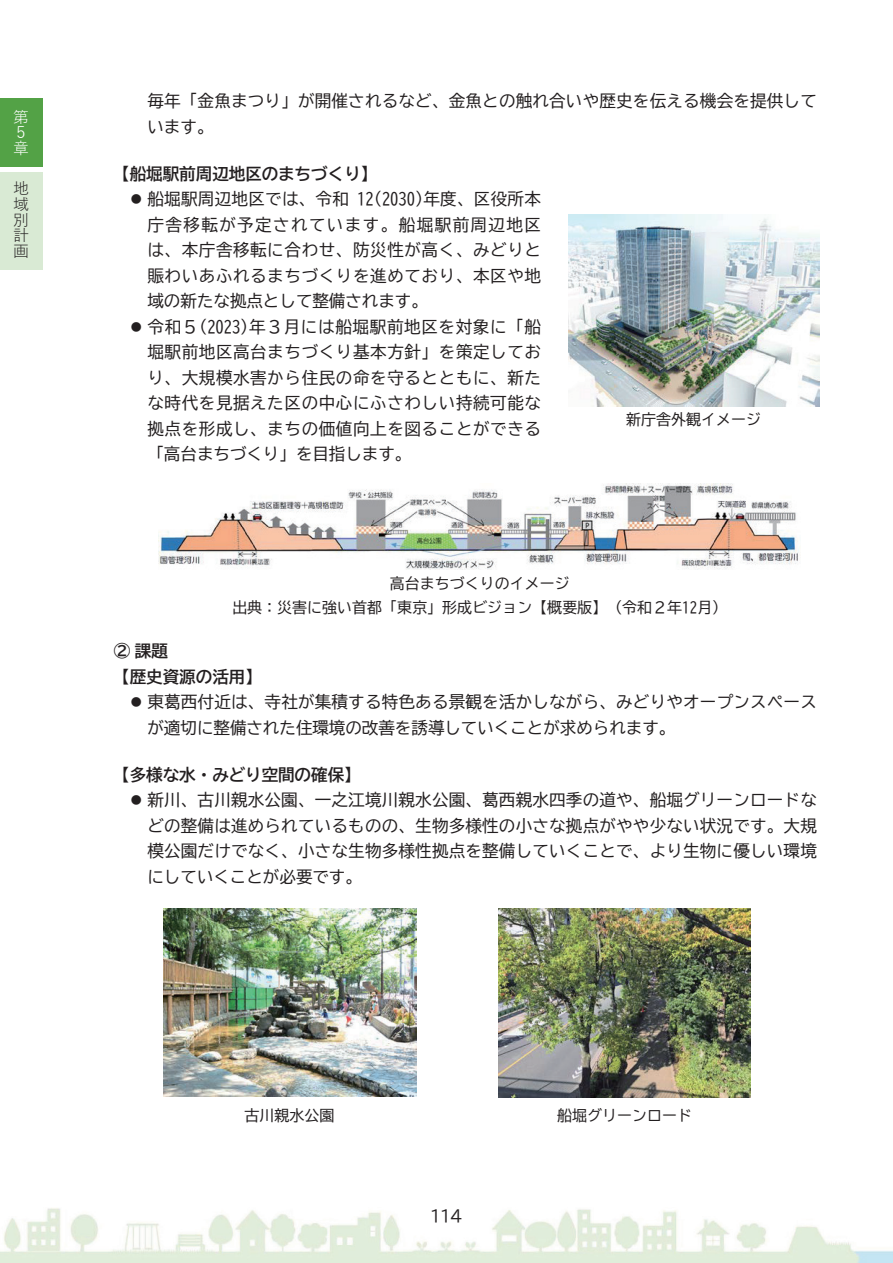
<style>
.page{position:relative;width:893px;height:1263px;background:#fff}
.page>*{position:absolute;margin:0;border:0;box-sizing:border-box;transform-origin:0 0}
.t1{font:16.5px/25.5px "BIZ UD Gothic";letter-spacing:.01em;color:#231f20;text-align:justify}
.t2{font:16.5px/25.3px "BIZ UD Gothic Bold";color:#231f20}
.t3{font:15.9px/15.8px "Yu Gothic";color:#231f20;text-align:justify}
.t4{font:15.9px "BIZ UDP Gothic";color:#231f20}
.t5{font:15.9px/15.9px "Yu Gothic";color:#fff;text-align:justify}
.t6{font:15px/24px "BIZ UD Gothic";color:#231f20;text-align:center}
</style>
<div class="page">
<img style="left:568px;top:215px;width:251px;height:191px">
<img style="left:158px;top:484px;width:642px;height:86px">
<img style="left:163px;top:908px;width:253px;height:189px">
<img style="left:499px;top:908px;width:252px;height:189px">
<img style="left:0;top:1208px;width:893px;height:55px">
<div style="left:0;top:98px;width:42px;height:68px;background:#53a246"></div>
<div style="left:0;top:172px;width:42px;height:98px;background:#d9ead4"></div>
<p class="t5" style="left:13px;top:107px;width:16px;text-align:left">第<br>５章</p>
<p class="t3" style="left:13px;top:178px;width:17px">地域別計画</p>
<p class="t5" style="left:8px;top:109px;width:17px">第５章</p>
<p class="t3" style="left:9px;top:180px;width:17px">地域別計画</p>
<p class="t1" style="left:147px;top:88px;width:671px">毎年「金魚まつり」が開催されるなど、金魚との触れ合いや歴史を伝える機会を提供しています。</p>
<p class="t2" style="left:113px;top:161px;width:266px">【船堀駅前周辺地区のまちづくり】</p>
<p class="t1" style="left:147px;top:186px;width:395px;text-indent:-17px">● 船堀駅周辺地区では、令和 12(2030)年度、区役所本庁舎移転が予定されています。船堀駅前周辺地区は、本庁舎移転に合わせ、防災性が高く、みどりと賑わいあふれるまちづくりを進めており、本区や地域の新たな拠点として整備されます。</p>
<p class="t1" style="left:147px;top:314px;width:395px;text-indent:-17px">● 令和５(2023)年３月には船堀駅前地区を対象に「船堀駅前地区高台まちづくり基本方針」を策定しており、大規模水害から住民の命を守るとともに、新たな時代を見据えた区の中心にふさわしい持続可能な拠点を形成し、まちの価値向上を図ることができる「高台まちづくり」を目指します。</p>
<p class="t6" style="left:626px;top:408px;width:136px">新庁舎外観イメージ</p>
<p class="t6" style="left:232px;top:571px;width:496px">高台まちづくりのイメージ<br>出典：災害に強い首都「東京」形成ビジョン【概要版】（令和２年12月）</p>
<p class="t2" style="left:113px;top:638px;width:150px">② 課題<br>【歴史資源の活用】</p>
<p class="t1" style="left:147px;top:689px;width:671px;text-indent:-17px">● 東葛西付近は、寺社が集積する特色ある景観を活かしながら、みどりやオープンスペースが適切に整備された住環境の改善を誘導していくことが求められます。</p>
<p class="t2" style="left:113px;top:762px;width:249px">【多様な水・みどり空間の確保】</p>
<p class="t1" style="left:147px;top:787px;width:671px;text-indent:-17px">● 新川、古川親水公園、一之江境川親水公園、葛西親水四季の道や、船堀グリーンロードなどの整備は進められているものの、生物多様性の小さな拠点がやや少ない状況です。大規模公園だけでなく、小さな生物多様性拠点を整備していくことで、より生物に優しい環境にしていくことが必要です。</p>
<p class="t6" style="left:245px;top:1103px;width:91px">古川親水公園</p>
<p class="t6" style="left:557px;top:1103px;width:136px">船堀グリーンロード</p>
<p class="t4" style="left:431px;top:1200px;width:33px">114</p>
<p class="t4" style="left:430px;top:1208px;width:34px">114</p>
</div>
